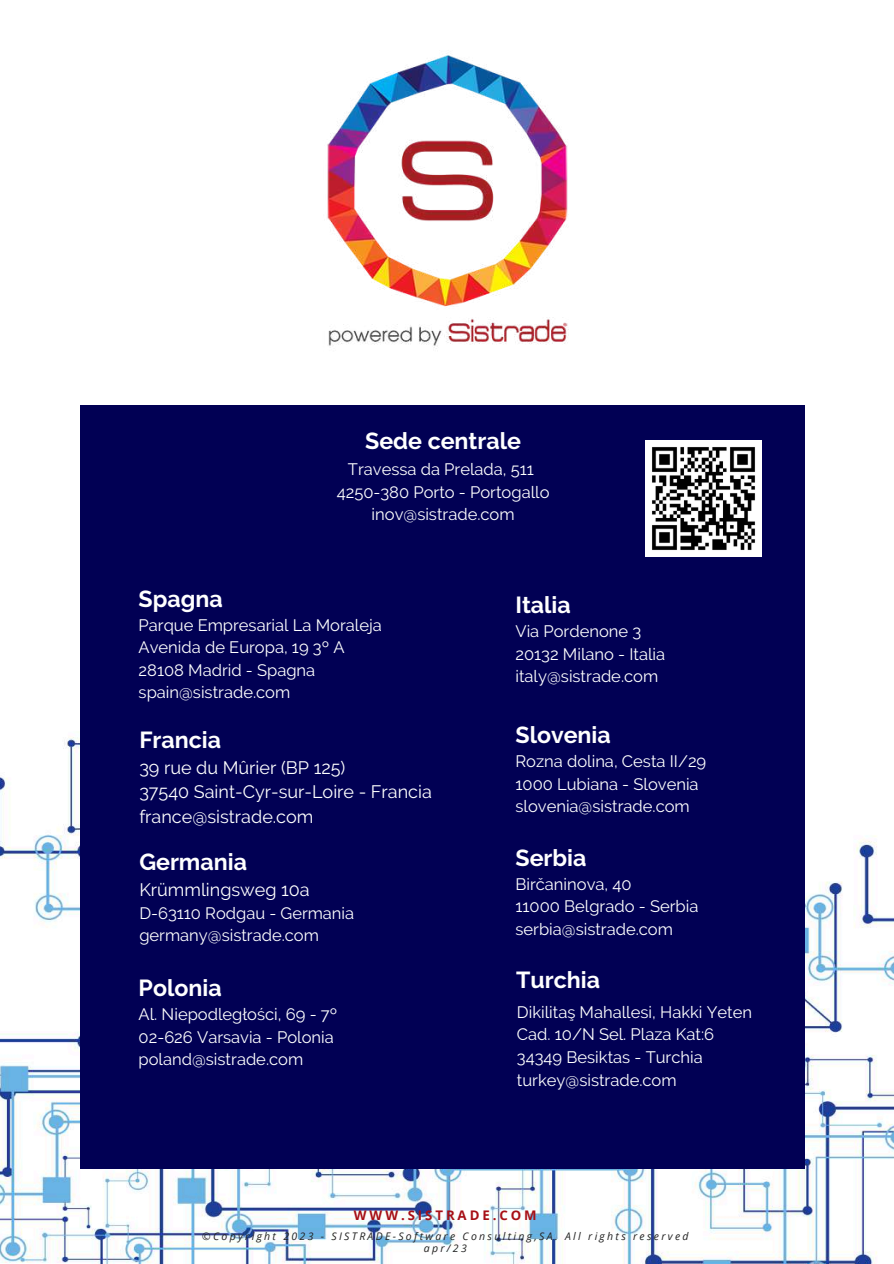
<style>
.page{position:relative;width:894px;height:1264px;background:#fff}
.page>*{position:absolute;margin:0;border:0;box-sizing:border-box;transform-origin:0 0}
.t1{font:700 23.1px "Raleway";color:#fff}
.t2{font:18px/24.8px "Raleway";color:#fff}
.t3{font:16.5px/22.5px "Raleway";color:#fff}
.t4{font:700 13.2px "Open Sans";letter-spacing:.22em;color:#a60f16}
.t5{font:italic 10.5px/12.3px "Open Sans";letter-spacing:.22em;color:#222;text-align:center}
</style>
<div class="page">
<img style="left:327px;top:55px;width:242px;height:294px">
<img style="left:0;top:594px;width:893px;height:669px">
<div style="left:80px;top:405px;width:724px;height:762px;background:#010054"></div>
<img style="left:645px;top:440px;width:116px;height:116px">
<h1 class="t1" style="left:365px;top:427px;width:157px">Sede centrale</h1>
<p class="t3" style="left:336px;top:458px;width:214px;text-align:center">Travessa da Prelada, 511<br>4250-380 Porto - Portogallo inov@sistrade.com</p>
<h1 class="t1" style="left:139px;top:585px;width:86px">Spagna</h1>
<p class="t3" style="left:139px;top:614px;width:245px">Parque Empresarial La Moraleja<br>Avenida de Europa, 19 3º A<br>28108 Madrid - Spagna spain@sistrade.com</p>
<h1 class="t1" style="left:139px;top:726px;width:83px">Francia</h1>
<p class="t2" style="left:139px;top:755px;width:294px">39 rue du Mûrier (BP 125)<br>37540 Saint-Cyr-sur-Loire - Francia france@sistrade.com</p>
<h1 class="t1" style="left:139px;top:848px;width:109px">Germania</h1>
<p class="t2" style="left:139px;top:877px;width:172px">Krümmlingsweg 10a</p>
<p class="t3" style="left:139px;top:901px;width:216px">D-63110 Rodgau - Germania germany@sistrade.com</p>
<h1 class="t1" style="left:139px;top:974px;width:85px">Polonia</h1>
<p class="t3" style="left:139px;top:1003px;width:200px">Al. Niepodległości, 69 - 7º<br>02-626 Varsavia - Polonia poland@sistrade.com</p>
<h1 class="t1" style="left:515px;top:591px;width:57px">Italia</h1>
<p class="t3" style="left:515px;top:620px;width:151px">Via Pordenone 3<br>20132 Milano - Italia italy@sistrade.com</p>
<h1 class="t1" style="left:515px;top:721px;width:97px">Slovenia</h1>
<p class="t3" style="left:515px;top:750px;width:192px">Rozna dolina, Cesta II/29<br>1000 Lubiana - Slovenia slovenia@sistrade.com</p>
<h1 class="t1" style="left:515px;top:844px;width:72px">Serbia</h1>
<p class="t3" style="left:515px;top:872px;width:184px">Birčaninova, 40<br>11000 Belgrado - Serbia serbia@sistrade.com</p>
<h1 class="t1" style="left:516px;top:966px;width:85px">Turchia</h1>
<p class="t3" style="left:516px;top:1000px;width:236px">Dikilitaş Mahallesi, Hakki Yeten<br>Cad. 10/N Sel. Plaza Kat:6<br>34349 Besiktas - Turchia turkey@sistrade.com</p>
<p class="t4" style="left:354px;top:1206px;width:184px">WWW.SISTRADE.COM</p>
<p class="t5" style="left:202px;top:1229px;width:488px">©Copyright 2023 - SISTRADE-Software Consulting,SA. All rights reserved apr/23</p>
</div>
